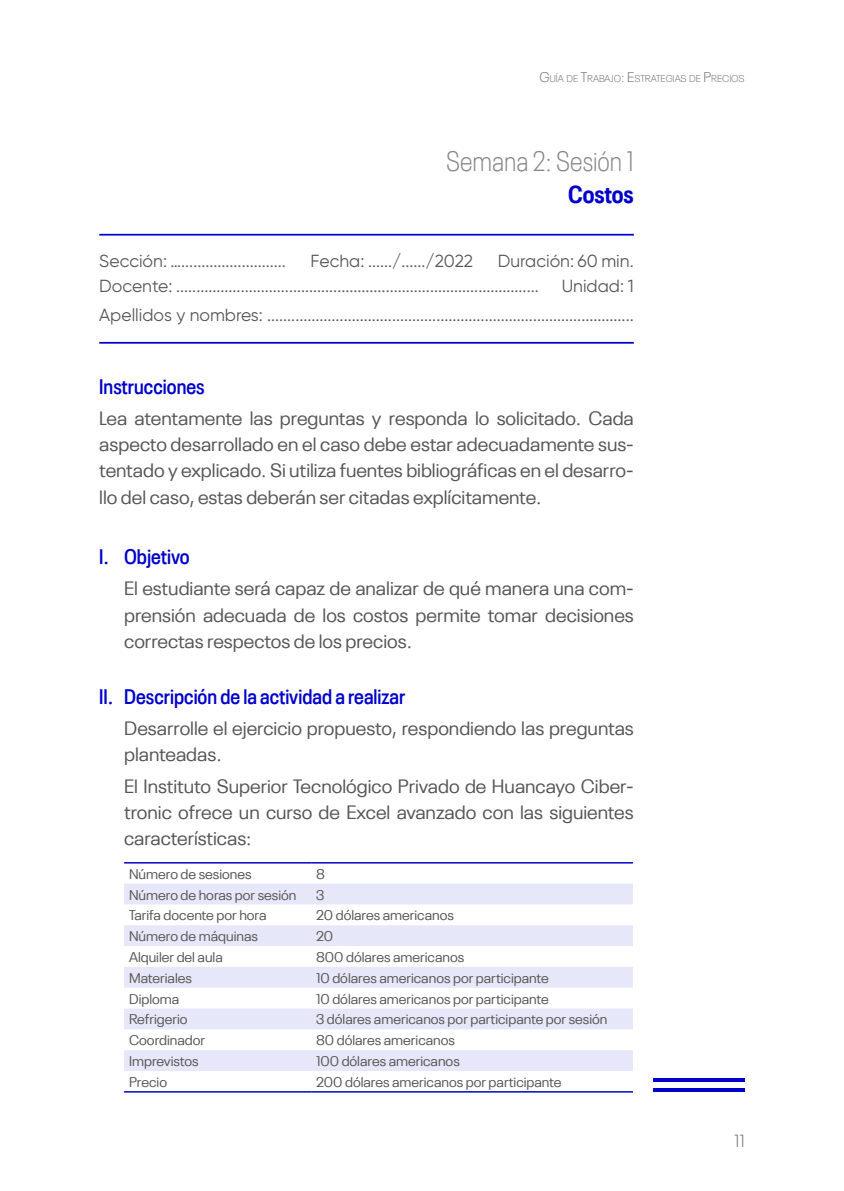
<style>
.page{position:relative;width:844px;height:1191px;background:#fff}
.page>*{position:absolute;margin:0;border:0;box-sizing:border-box;transform-origin:0 0}
.t1{font:300 condensed 28px "Neue Plak";color:#878787}
.t2{font:700 condensed 24.5px "Neue Plak";color:#0000cb}
.t3{font:600 condensed 21px "Neue Plak";color:#0000cb}
.t4{font:19.25px/26.2px "Neue Plak";color:#575756;text-align:justify}
.t5{font:17.5px/25.9px "Gilroy";color:#575756}
.t6{font:300 17.5px "Neue Plak";color:#706f6f}
.t7{font:14px "Neue Plak";color:#575756}
.t8{font:300 9.8px "Neue Plak";color:#706f6f}
.s1{font-size:14px}
</style>
<div class="page">
<svg style="left:653px;top:1088px;width:91px;height:3px"></svg>
<svg style="left:653px;top:1078px;width:91px;height:3px"></svg>
<hr style="left:99px;top:234px;width:534px;height:2px;background:#0000cb">
<hr style="left:99px;top:342px;width:534px;height:2px;background:#0000cb">
<svg style="left:124px;top:884px;width:508px;height:187px;fill:#e7e7fa"></svg>
<hr style="left:124px;top:862px;width:187px;height:1px;background:#0000cb">
<hr style="left:311px;top:862px;width:321px;height:1px;background:#0000cb">
<hr style="left:124px;top:1091px;width:187px;height:1px;background:#0000cb">
<hr style="left:311px;top:1091px;width:321px;height:1px;background:#0000cb">
<p class="t8" style="left:539px;top:71px;width:206px"><span class="s1">G</span>UÍA DE <span class="s1">T</span>RABAJO<span class="s1">: E</span>STRATEGIAS DE <span class="s1">P</span>RECIOS</p>
<h1 class="t1" style="left:446px;top:141px;width:189px">Semana 2: Sesión 1</h1>
<p class="t2" style="left:568px;top:175px;width:67px">Costos</p>
<p class="t5" style="left:99px;top:247px;width:188px">Sección: …..........................</p>
<p class="t5" style="left:310px;top:247px;width:164px">Fecha: ....../....../2022</p>
<p class="t5" style="left:99px;top:247px;width:535px;text-indent:398px">Duración: 60 min.<br>Docente: ..........................................................................................</p>
<p class="t5" style="left:99px;top:272px;width:536px;line-height:28px;text-align:right">Unidad: 1<br>Apellidos y nombres: ...........................................................................................</p>
<p class="t3" style="left:99px;top:370px;width:107px">Instrucciones</p>
<p class="t4" style="left:99px;top:403px;width:536px">Lea atentamente las preguntas y responda lo solicitado. Cada aspecto desarrollado en el caso debe estar adecuadamente sus&shy;tentado y explicado. Si utiliza fuentes bibliográficas en el desarro&shy;llo del caso, estas deberán ser citadas explícitamente.</p>
<p class="t3" style="left:99px;top:541px;width:92px">I. Objetivo</p>
<p class="t4" style="left:124px;top:573px;width:511px">El estudiante será capaz de analizar de qué manera una com&shy;prensión adecuada de los costos permite tomar decisiones correctas respectos de los precios.</p>
<p class="t3" style="left:99px;top:681px;width:307px">II. Descripción de la actividad a realizar</p>
<p class="t4" style="left:124px;top:713px;width:511px">Desarrolle el ejercicio propuesto, respondiendo las preguntas planteadas.</p>
<p class="t4" style="left:124px;top:771px;width:511px">El Instituto Superior Tecnológico Privado de Huancayo Ciber&shy;tronic ofrece un curso de Excel avanzado con las siguientes características:</p>
<p class="t7" style="left:129px;top:863px;width:124px">Número de sesiones</p>
<p class="t7" style="left:316px;top:863px;width:10px">8</p>
<p class="t7" style="left:129px;top:883px;width:169px">Número de horas por sesión</p>
<p class="t7" style="left:316px;top:883px;width:10px">3</p>
<p class="t7" style="left:129px;top:904px;width:139px">Tarifa docente por hora</p>
<p class="t7" style="left:316px;top:904px;width:139px">20 dólares americanos</p>
<p class="t7" style="left:129px;top:925px;width:130px">Número de máquinas</p>
<p class="t7" style="left:316px;top:925px;width:19px">20</p>
<p class="t7" style="left:129px;top:946px;width:95px">Alquiler del aula</p>
<p class="t7" style="left:316px;top:946px;width:150px">800 dólares americanos</p>
<p class="t7" style="left:129px;top:967px;width:64px">Materiales</p>
<p class="t7" style="left:316px;top:967px;width:234px">10 dólares americanos por participante</p>
<p class="t7" style="left:129px;top:988px;width:52px">Diploma</p>
<p class="t7" style="left:316px;top:988px;width:234px">10 dólares americanos por participante</p>
<p class="t7" style="left:129px;top:1008px;width:60px">Refrigerio</p>
<p class="t7" style="left:316px;top:1008px;width:293px">3 dólares americanos por participante por sesión</p>
<p class="t7" style="left:129px;top:1029px;width:78px">Coordinador</p>
<p class="t7" style="left:316px;top:1029px;width:140px">80 dólares americanos</p>
<p class="t7" style="left:129px;top:1050px;width:71px">Imprevistos</p>
<p class="t7" style="left:316px;top:1050px;width:145px">100 dólares americanos</p>
<p class="t7" style="left:129px;top:1071px;width:39px">Precio</p>
<p class="t7" style="left:316px;top:1071px;width:247px">200 dólares americanos por participante</p>
<p class="t6" style="left:734px;top:1127px;width:12px">11</p>
</div>
